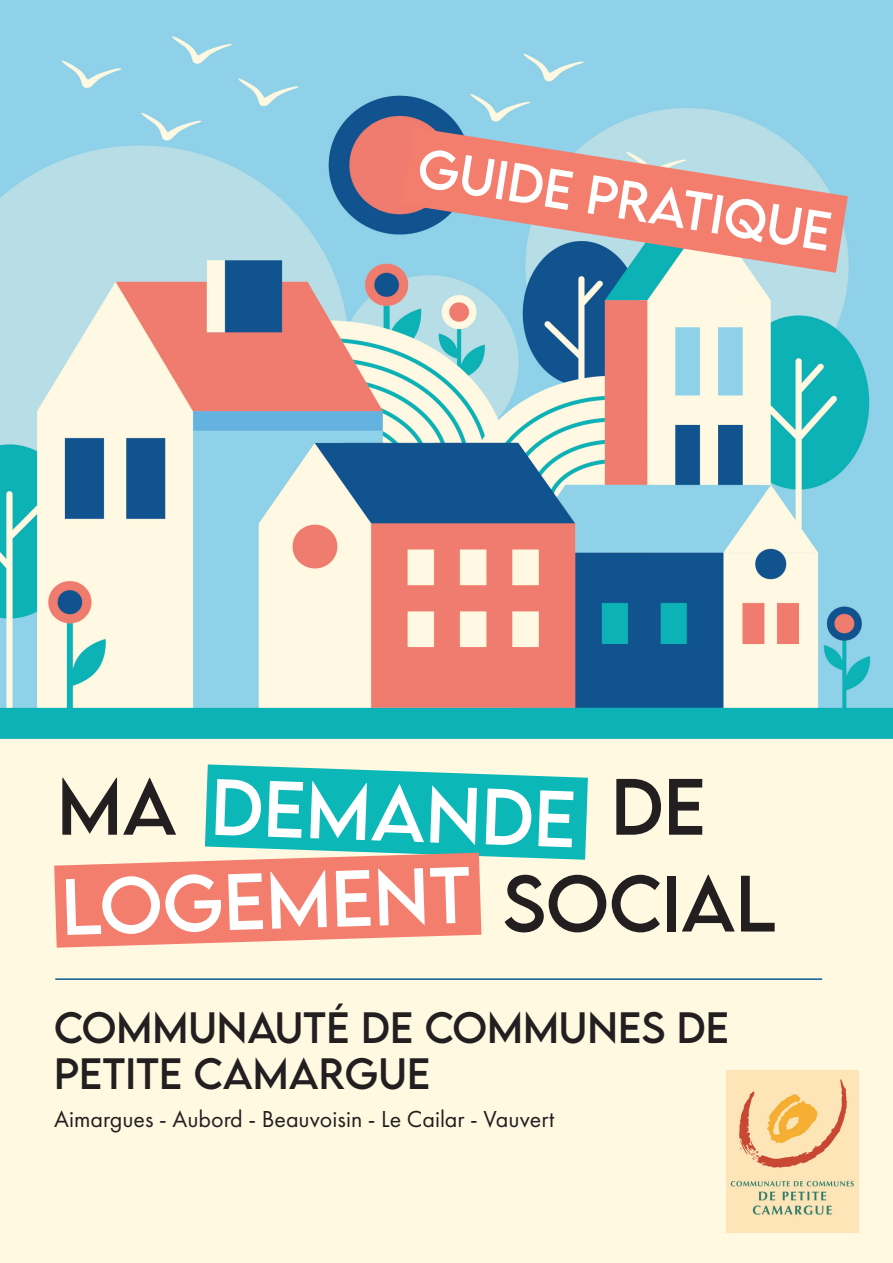
<style>
.page{position:relative;width:893px;height:1263px;background:#fff9e1}
.page>*{position:absolute;margin:0;border:0;box-sizing:border-box;transform-origin:0 0}
.t1{font:70.95px "LEMONMILK";color:#fff}
.t2{font:70.95px "LEMONMILK";color:#231f20}
.t3{font:48.75px "LEMONMILK";color:#fff}
.t4{font:39px "LEMONMILK";color:#231f20}
.t5{font:24px "Futura PT";color:#231f20}
</style>
<div class="page">
<img style="left:727px;top:1070px;width:131px;height:163px">
<svg style="left:54px;top:764px;width:534px;height:184px"></svg>
<hr style="left:55px;top:978px;width:767px;height:2px;background:#095a92">
<img style="left:0;top:0;width:893px;height:739px">
<svg style="left:402px;top:128px;width:446px;height:145px;background:#c6a1a0"></svg>
<p class="t3" style="left:423px;top:135px;width:415px;rotate:9deg">GUIDE PRATIQUE</p>
<p class="t2" style="left:57px;top:760px;width:122px">MA</p>
<p class="t1" style="left:213px;top:760px;width:367px;rotate:2deg">DEMANDE</p>
<p class="t2" style="left:611px;top:760px;width:96px">DE</p>
<p class="t1" style="left:60px;top:862px;width:411px;rotate:-2deg">LOGEMENT</p>
<p class="t2" style="left:502px;top:857px;width:275px">SOCIAL</p>
<p class="t4" style="left:54px;top:1002px;width:671px">COMMUNAUTÉ DE COMMUNES DE</p>
<p class="t4" style="left:54px;top:1048px;width:373px">PETITE CAMARGUE</p>
<p class="t5" style="left:54px;top:1104px;width:501px">Aimargues - Aubord - Beauvoisin - Le Cailar - Vauvert</p>
</div>
